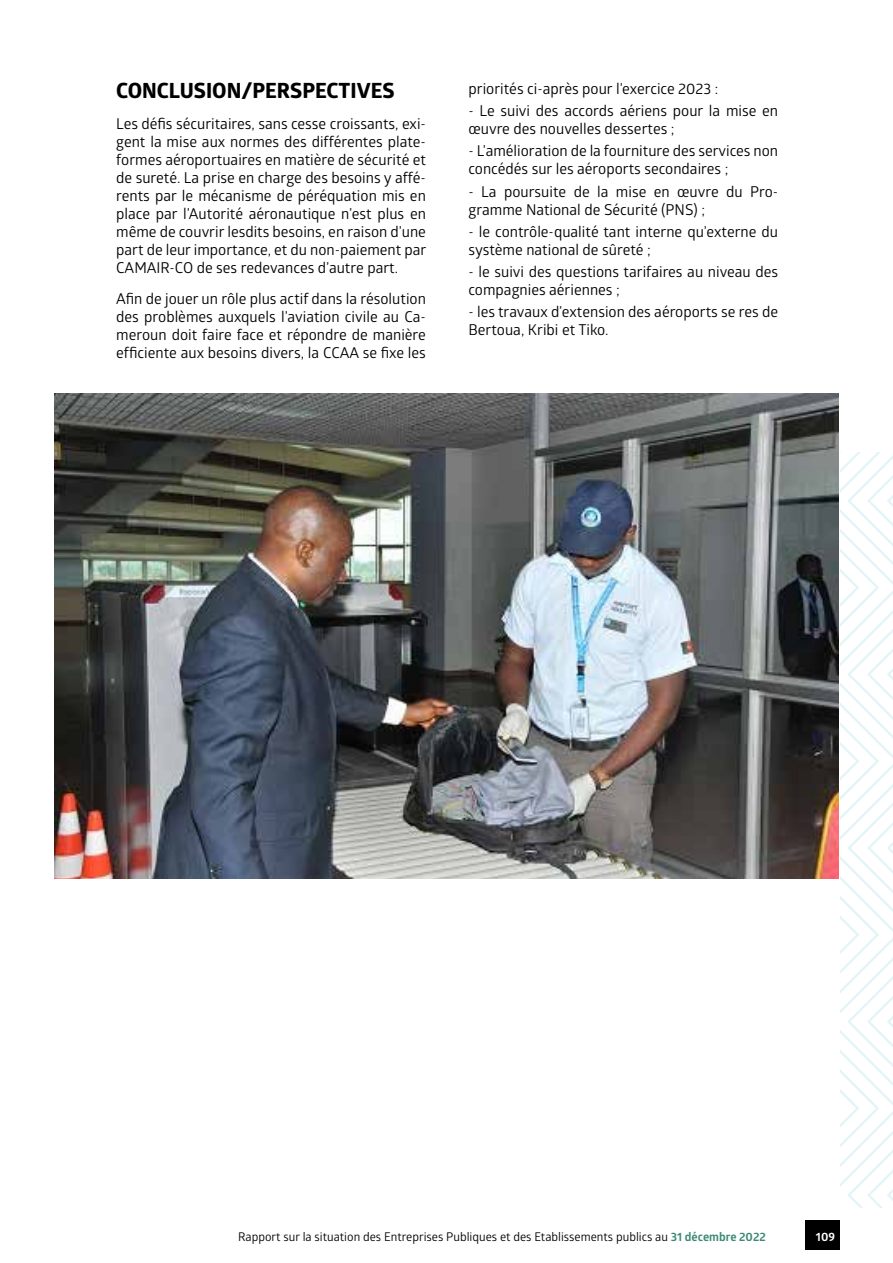
<style>
.page{position:relative;width:893px;height:1263px;background:#fff}
.page>*{position:absolute;margin:0;border:0;box-sizing:border-box;transform-origin:0 0}
.t1{font:700 21px "Globerx";color:#000}
.t2{font:15px/18px "Glober";color:#000}
.t3{font:12px "Glober";color:#000}
.t4{font:700 12px "Glober";color:#fff}
.s1{font-weight:700;color:#3c8974}
</style>
<div class="page">
<div style="left:805px;top:1221px;width:35px;height:29px;background:#000"></div>
<svg style="left:840px;top:453px;width:53px;height:754px"></svg>
<img style="left:54px;top:393px;width:785px;height:485px">
<h1 class="t1" style="left:116px;top:76px;width:280px">CONCLUSION/PERSPECTIVES</h1>
<p class="t2" style="left:116px;top:114px;width:312px;text-align:justify">Les défis sécuritaires, sans cesse croissants, exi&shy;gent la mise aux normes des différentes plate&shy;formes aéroportuaires en matière de sécurité et de sureté. La prise en charge des besoins y affé&shy;rents par le mécanisme de péréquation mis en place par l’Autorité aéronautique n’est plus en même de couvrir lesdits besoins, en raison d’une part de leur importance, et du non-paiement par CAMAIR-CO de ses redevances d’autre part.</p>
<p class="t2" style="left:116px;top:289px;width:311px;text-align:justify">Afin de jouer un rôle plus actif dans la résolution des problèmes auxquels l’aviation civile au Ca&shy;meroun doit faire face et répondre de manière efficiente aux besoins divers, la CCAA se fixe les</p>
<p class="t2" style="left:468px;top:79px;width:251px">priorités ci-après pour l’exercice 2023 :</p>
<p class="t2" style="left:468px;top:101px;width:311px">- Le suivi des accords aériens pour la mise en œuvre des nouvelles dessertes ;</p>
<p class="t2" style="left:468px;top:141px;width:311px">- L’amélioration de la fourniture des services non concédés sur les aéroports secondaires ;</p>
<p class="t2" style="left:468px;top:182px;width:311px">- La poursuite de la mise en œuvre du Pro&shy;gramme National de Sécurité (PNS) ;</p>
<p class="t2" style="left:468px;top:222px;width:311px">- le contrôle-qualité tant interne qu’externe du système national de sûreté ;</p>
<p class="t2" style="left:468px;top:262px;width:311px">- le suivi des questions tarifaires au niveau des compagnies aériennes ;</p>
<p class="t2" style="left:468px;top:302px;width:311px">- les travaux d’extension des aéroports se res de<br>Bertoua, Kribi et Tiko.</p>
<p class="t3" style="left:238px;top:1228px;width:529px">Rapport sur la situation des Entreprises Publiques et des Etablissements publics au <span class="s1">31 décembre 2022</span></p>
<p class="t4" style="left:816px;top:1228px;width:21px">109</p>
</div>
